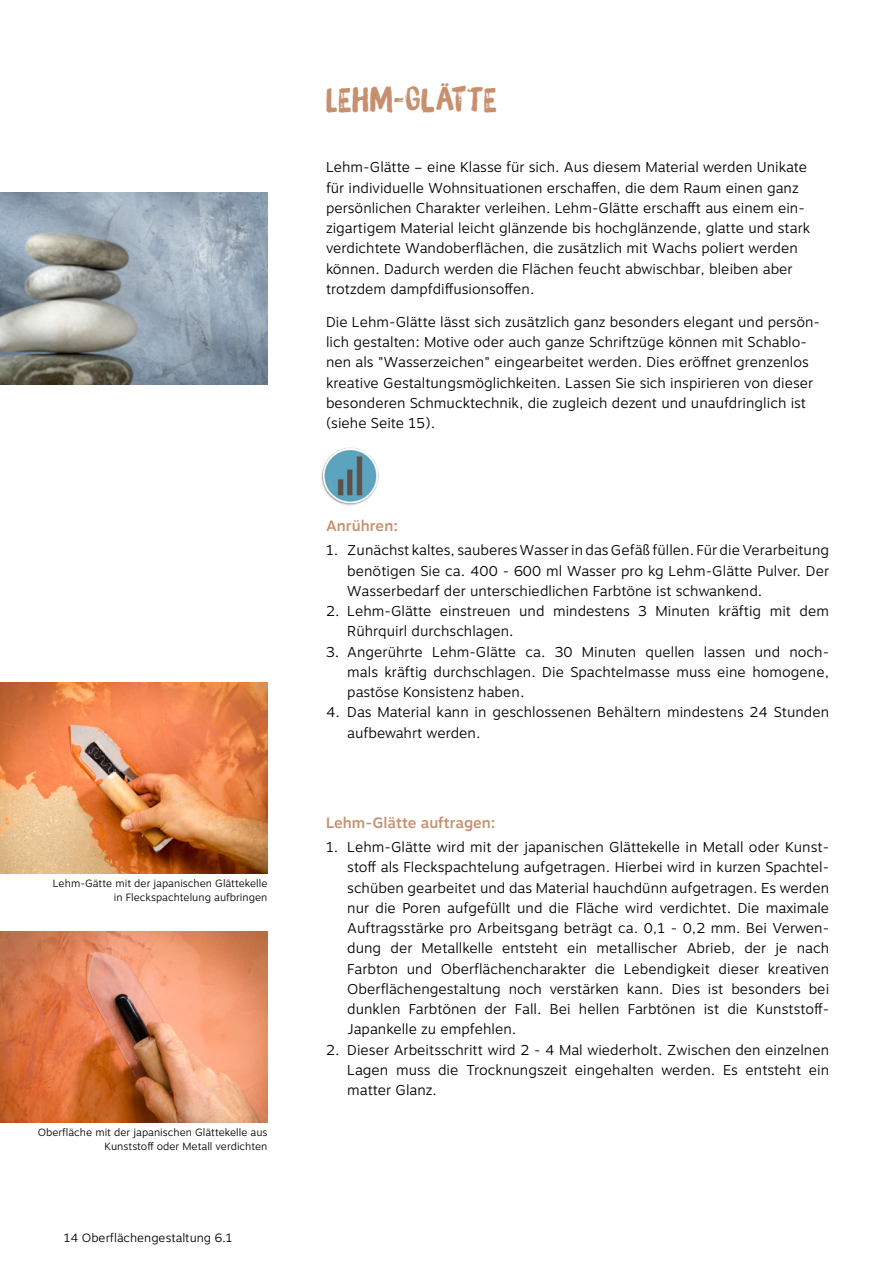
<style>
.page{position:relative;width:893px;height:1263px;background:#fff}
.page>*{position:absolute;margin:0;border:0;box-sizing:border-box;transform-origin:0 0}
.t1{font:33px "Brush Up";letter-spacing:.03em;color:#c6906e}
.t2{font:500 15px "Motiva Sans";color:#c6906e}
.t3{font:300 14.25px/20.2px "Motiva Sans";color:#000}
.t4{font:300 12px "Motiva Sans";color:#000}
.t5{font:300 10.5px/14.2px "Motiva Sans";color:#000;text-align:right}
</style>
<div class="page">
<img style="left:0;top:682px;width:268px;height:192px">
<img style="left:0;top:931px;width:268px;height:192px">
<img style="left:0;top:193px;width:268px;height:191px">
<img style="left:321px;top:447px;width:58px;height:59px">
<p class="t5" style="left:53px;top:876px;width:216px">Lehm-Gätte mit der japanischen Glättekelle in Fleckspachtelung aufbringen</p>
<p class="t5" style="left:38px;top:1125px;width:231px">Oberfläche mit der japanischen Glättekelle aus<br>Kunststoff oder Metall verdichten</p>
<p class="t4" style="left:64px;top:1229px;width:170px">14 Oberflächengestaltung 6.1</p>
<h1 class="t1" style="left:326px;top:80px;width:172px">LEHM-GLÄTTE</h1>
<p class="t3" style="left:326px;top:157px;width:486px">Lehm-Glätte – eine Klasse für sich. Aus diesem Material werden Unikate für individuelle Wohnsituationen erschaffen, die dem Raum einen ganz persönlichen Charakter verleihen. Lehm-Glätte erschafft aus einem ein&shy;zigartigem Material leicht glänzende bis hochglänzende, glatte und stark verdichtete Wandoberflächen, die zusätzlich mit Wachs poliert werden können. Dadurch werden die Flächen feucht abwischbar, bleiben aber trotzdem dampfdiffusionsoffen.</p>
<p class="t3" style="left:326px;top:312px;width:496px">Die Lehm-Glätte lässt sich zusätzlich ganz besonders elegant und persön&shy;lich gestalten: Motive oder auch ganze Schriftzüge können mit Schablo&shy;nen als "Wasserzeichen" eingearbeitet werden. Dies eröffnet grenzenlos kreative Gestaltungsmöglichkeiten. Lassen Sie sich inspirieren von dieser besonderen Schmucktechnik, die zugleich dezent und unaufdringlich ist (siehe Seite 15).</p>
<p class="t2" style="left:326px;top:514px;width:74px">Anrühren:</p>
<p class="t3" style="left:347px;top:540px;width:483px;text-align:justify;text-indent:-21px">1. Zunächst kaltes, sauberes Wasser in das Gefäß füllen. Für die Verarbeitung benötigen Sie ca. 400 - 600 ml Wasser pro kg Lehm-Glätte Pulver. Der Wasserbedarf der unterschiedlichen Farbtöne ist schwankend.</p>
<p class="t3" style="left:347px;top:601px;width:483px;text-indent:-21px">2. Lehm-Glätte einstreuen und mindestens 3 Minuten kräftig mit dem<br>Rührquirl durchschlagen.</p>
<p class="t3" style="left:347px;top:642px;width:483px;text-align:justify;text-indent:-21px">3. Angerührte Lehm-Glätte ca. 30 Minuten quellen lassen und noch&shy;mals kräftig durchschlagen. Die Spachtelmasse muss eine homogene, pastöse Konsistenz haben.</p>
<p class="t3" style="left:347px;top:702px;width:483px;text-indent:-21px">4. Das Material kann in geschlossenen Behältern mindestens 24 Stunden aufbewahrt werden.</p>
<p class="t2" style="left:326px;top:811px;width:171px">Lehm-Glätte auftragen:</p>
<p class="t3" style="left:347px;top:837px;width:483px;text-align:justify;text-indent:-21px">1. Lehm-Glätte wird mit der japanischen Glättekelle in Metall oder Kunst&shy;stoff als Fleckspachtelung aufgetragen. Hierbei wird in kurzen Spachtel&shy;schüben gearbeitet und das Material hauchdünn aufgetragen. Es werden nur die Poren aufgefüllt und die Fläche wird verdichtet. Die maximale Auftragsstärke pro Arbeitsgang beträgt ca. 0,1 - 0,2 mm. Bei Verwen&shy;dung der Metallkelle entsteht ein metallischer Abrieb, der je nach Farbton und Oberflächencharakter die Lebendigkeit dieser kreativen Oberflächengestaltung noch verstärken kann. Dies ist besonders bei dunklen Farbtönen der Fall. Bei hellen Farbtönen ist die Kunststoff-Japankelle zu empfehlen.</p>
<p class="t3" style="left:347px;top:1040px;width:483px;text-align:justify;text-indent:-21px">2. Dieser Arbeitsschritt wird 2 - 4 Mal wiederholt. Zwischen den einzelnen Lagen muss die Trocknungszeit eingehalten werden. Es entsteht ein matter Glanz.</p>
</div>
